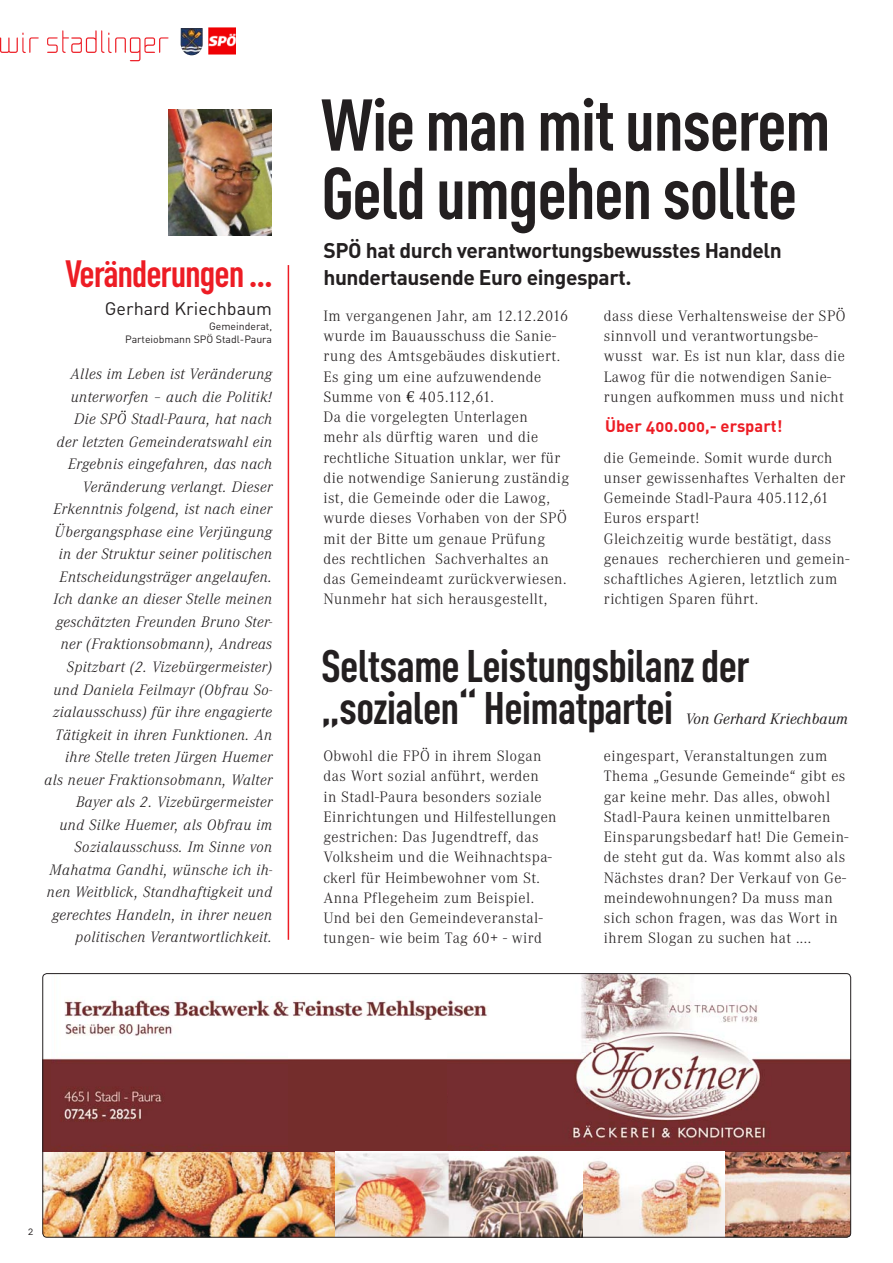
<style>
.page{position:relative;width:893px;height:1263px;background:#fff}
.page>*{position:absolute;margin:0;border:0;box-sizing:border-box;transform-origin:0 0}
.t1{font:700 72px/68.4px "CADIN Condensed";letter-spacing:-.02em;color:#231f20}
.t2{font:700 45px/42px "CADIN Condensed";letter-spacing:-.02em;color:#231f20}
.t3{font:700 37.5px "CADIN Condensed";letter-spacing:-.03em;color:#ed1c24}
.t4{font:700 21px/27px "CADIN Caps";letter-spacing:-.02em;color:#231f20}
.t5{font:18px "CADIN Caps";color:#231f20}
.t6{font:700 16.5px "CADIN Caps";color:#ed1c24}
.t7{font:300 15.75px/20.2px "Corporate A";letter-spacing:.03em;color:#231f20}
.t8{font:italic 300 15.75px/22.5px "Corporate A";letter-spacing:.03em;color:#231f20;text-align:right}
.t9{font:italic 15.75px "Corporate A";letter-spacing:.01em;color:#231f20}
.t10{font:10.5px/12.6px "CADIN Caps";color:#231f20;text-align:right}
.s1{font-family:"Euro Serif";font-weight:400}
</style>
<div class="page">
<img style="left:169px;top:109px;width:102px;height:126px">
<svg style="left:0;top:30px;width:169px;height:31px"></svg>
<img style="left:209px;top:28px;width:26px;height:26px">
<img style="left:181px;top:28px;width:21px;height:27px">
<img style="left:724px;top:1152px;width:127px;height:85px">
<img style="left:447px;top:974px;width:404px;height:178px">
<div style="left:326px;top:1059px;width:121px;height:93px;background:#742d2c"></div>
<div style="left:288px;top:1059px;width:38px;height:93px;background:#742d2c"></div>
<img style="left:43px;top:973px;width:8px;height:179px">
<img style="left:51px;top:1058px;width:237px;height:94px">
<img style="left:43px;top:1152px;width:681px;height:85px">
<img style="left:64px;top:996px;width:428px;height:24px">
<img style="left:65px;top:1020px;width:428px;height:20px">
<hr style="left:288px;top:265px;width:1px;height:675px;background:#ed1c24">
<h3 class="t3" style="left:65px;top:260px;width:209px">Veränderungen ...</h3>
<p class="t5" style="left:105px;top:302px;width:169px">Gerhard Kriechbaum</p>
<p class="t10" style="left:125px;top:321px;width:148px">Gemeinderat,<br>Parteiobmann SPÖ Stadl-Paura</p>
<p class="t8" style="left:45px;top:364px;width:229px">Alles im Leben ist Veränderung unterworfen – auch die Politik!<br>Die SPÖ Stadl-Paura, hat nach<br>der letzten Gemeinderatswahl ein Ergebnis eingefahren, das nach Veränderung verlangt. Dieser Erkenntnis folgend, ist nach einer Übergangsphase eine Verjüngung in der Struktur seiner politischen Entscheidungsträger angelaufen.<br>Ich danke an dieser Stelle meinen geschätzten Freunden Bruno Ster&shy;ner (Fraktionsobmann), Andreas Spitzbart (2. Vizebürgermeister) und Daniela Feilmayr (Obfrau So&shy;zialausschuss) für ihre engagierte Tätigkeit in ihren Funktionen. An ihre Stelle treten Jürgen Huemer als neuer Fraktionsobmann, Walter Bayer als 2. Vizebürgermeister<br>und Silke Huemer, als Obfrau im Sozialausschuss. Im Sinne von Mahatma Gandhi, wünsche ich ih&shy;nen Weitblick, Standhaftigkeit und gerechtes Handeln, in ihrer neuen politischen Verantwortlichkeit.</p>
<h1 class="t1" style="left:321px;top:100px;width:511px">Wie man mit unserem<br>Geld umgehen sollte</h1>
<h3 class="t4" style="left:323px;top:239px;width:460px">SPÖ hat durch verantwortungsbewusstes Handeln hundertausende Euro eingespart.</h3>
<p class="t7" style="left:323px;top:307px;width:247px">Im vergangenen Jahr, am 12.12.2016 wurde im Bauausschuss die Sanie&shy;rung des Amtsgebäudes diskutiert.<br>Es ging um eine aufzuwendende<br>Summe von <span class="s1">€</span> 405.112,61.<br>Da die vorgelegten Unterlagen<br>mehr als dürftig waren und die rechtliche Situation unklar, wer für die notwendige Sanierung zuständig ist, die Gemeinde oder die Lawog, wurde dieses Vorhaben von der SPÖ mit der Bitte um genaue Prüfung des rechtlichen Sachverhaltes an das Gemeindeamt zurückverwiesen.<br>Nunmehr hat sich herausgestellt,</p>
<p class="t7" style="left:604px;top:307px;width:243px">dass diese Verhaltensweise der SPÖ sinnvoll und verantwortungsbe&shy;wusst war. Es ist nun klar, dass die Lawog für die notwendigen Sanie&shy;rungen aufkommen muss und nicht</p>
<p class="t6" style="left:605px;top:420px;width:179px">Über 400.000,- erspart!</p>
<p class="t7" style="left:604px;top:448px;width:247px">die Gemeinde. Somit wurde durch unser gewissenhaftes Verhalten der<br>Gemeinde Stadl-Paura 405.112,61<br>Euros erspart!<br>Gleichzeitig wurde bestätigt, dass genaues recherchieren und gemein&shy;schaftliches Agieren, letztlich zum richtigen Sparen führt.</p>
<h2 class="t2" style="left:321px;top:650px;width:430px">Seltsame Leistungsbilanz der „sozialen“ Heimatpartei</h2>
<p class="t9" style="left:686px;top:712px;width:164px">Von Gerhard Kriechbaum</p>
<p class="t7" style="left:323px;top:747px;width:235px">Obwohl die FPÖ in ihrem Slogan das Wort sozial anführt, werden<br>in Stadl-Paura besonders soziale<br>Einrichtungen und Hilfestellungen gestrichen: Das Jugendtreff, das<br>Volksheim und die Weihnachtspa&shy;ckerl für Heimbewohner vom St.<br>Anna Pflegeheim zum Beispiel.<br>Und bei den Gemeindeveranstal&shy;tungen- wie beim Tag 60+ - wird</p>
<p class="t7" style="left:604px;top:747px;width:246px">eingespart, Veranstaltungen zum Thema „Gesunde Gemeinde“ gibt es gar keine mehr. Das alles, obwohl Stadl-Paura keinen unmittelbaren Einsparungsbedarf hat! Die Gemein&shy;de steht gut da. Was kommt also als Nächstes dran? Der Verkauf von Ge&shy;meindewohnungen? Da muss man sich schon fragen, was das Wort in ihrem Slogan zu suchen hat ....</p>
<p class="t10" style="left:28px;top:1226px;width:7px">2</p>
</div>
